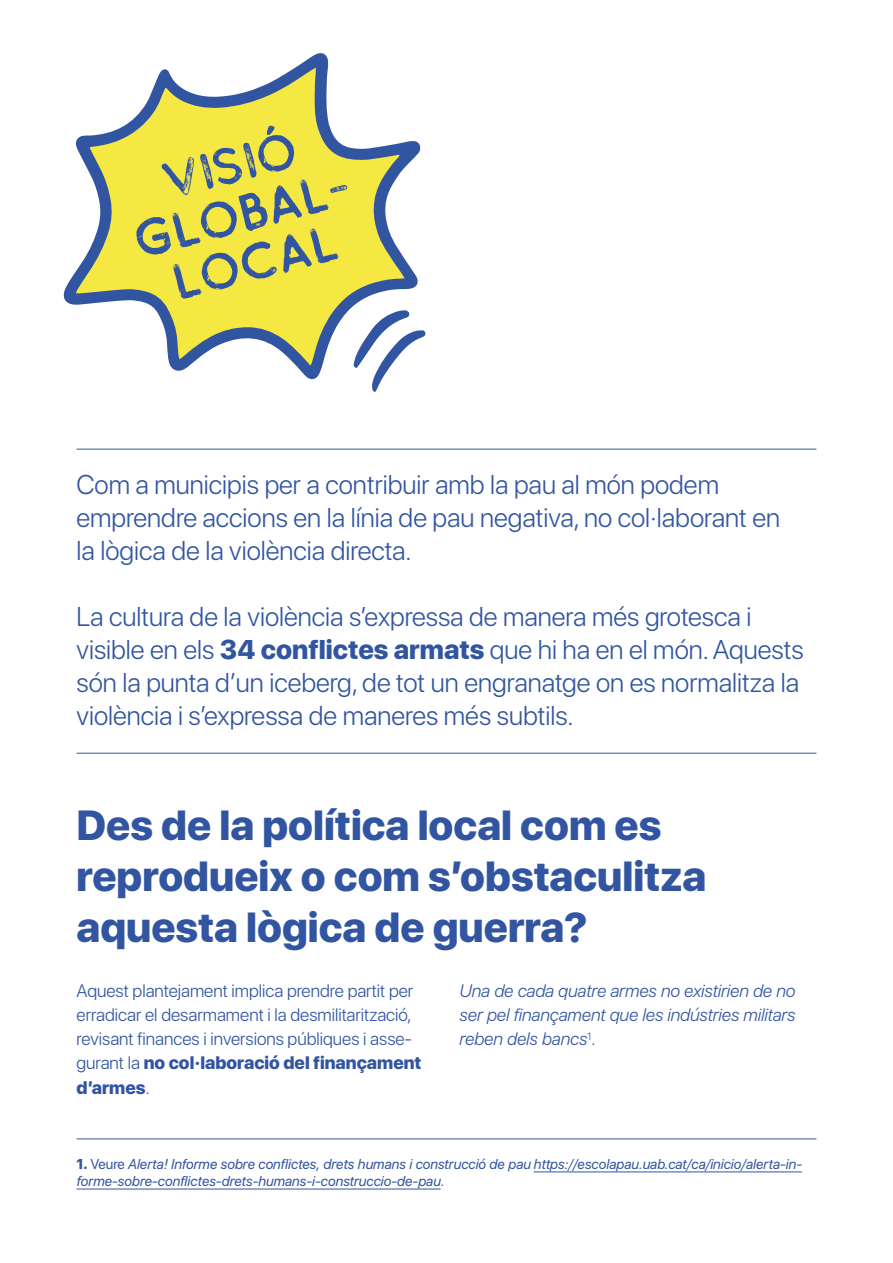
<style>
.page{position:relative;width:893px;height:1263px;background:#fff}
.page>*{position:absolute;margin:0;border:0;box-sizing:border-box;transform-origin:0 0}
.t1{font:51.15px "Buckwheat TC Sans Painted";color:#3255a1}
.t2{font:800 41.85px/51px "SF Pro Display";color:#3255a1}
.t3{font:300 27px/33px "SF Pro Display";color:#3255a1}
.t4{font:300 18px/24px "SF Pro Display";color:#3255a1}
.t5{font:italic 300 18px/24px "SF Pro Display";color:#3255a1;text-align:justify}
.t6{font:italic 14.25px/17.1px "SF Pro Display";color:#3255a1}
.s1{font-weight:800}
.s2{font-style:normal}
.s3{font-weight:800;font-style:normal}
</style>
<div class="page">
<svg style="left:63px;top:53px;width:358px;height:327px;fill:#f5e843"></svg>
<svg style="left:353px;top:310px;width:73px;height:82px"></svg>
<hr style="left:77px;top:449px;width:739px;height:1px;background:#3255a1">
<hr style="left:77px;top:753px;width:739px;height:1px;background:#3255a1">
<hr style="left:534px;top:1171px;width:268px;height:1px;background:#3255a1">
<hr style="left:77px;top:1188px;width:364px;height:1px;background:#3255a1">
<hr style="left:77px;top:1138px;width:739px;height:1px;background:#3255a1">
<p class="t1" style="left:155px;top:151px;width:140px;rotate:-14deg">VISIÓ</p>
<p class="t1" style="left:126px;top:209px;width:225px;rotate:-14deg">GLOBAL-</p>
<p class="t1" style="left:165px;top:251px;width:172px;rotate:-14deg">LOCAL</p>
<p class="t3" style="left:77px;top:469px;width:644px">Com a municipis per a contribuir amb la pau al món podem</p>
<p class="t3" style="left:77px;top:502px;width:705px">emprendre accions en la línia de pau negativa, no col·laborant en</p>
<p class="t3" style="left:77px;top:535px;width:337px">la lògica de la violència directa.</p>
<p class="t3" style="left:77px;top:601px;width:676px">La cultura de la violència s’expressa de manera més grotesca i</p>
<p class="t3" style="left:77px;top:634px;width:729px">visible en els <span class="s1">34 conflictes armats</span> que hi ha en el món. Aquests són la punta d’un iceberg, de tot un engranatge on es normalitza la violència i s’expressa de maneres més subtils.</p>
<p class="t2" style="left:77px;top:800px;width:586px">Des de la política local com es</p>
<p class="t2" style="left:77px;top:851px;width:631px">reprodueix o com s’obstaculitza aquesta lògica de guerra?</p>
<p class="t4" style="left:77px;top:979px;width:346px">Aquest plantejament implica prendre partit per erradicar el desarmament i la desmilitarització, revisant finances i inversions públiques i asse&shy;gurant la <span class="s1">no col·laboració del finançament d’armes</span>.</p>
<p class="t5" style="left:459px;top:980px;width:337px">Una de cada quatre armes no existirien de no ser pel finançament que les indústries militars reben dels bancs<sup>1</sup><span class="s2">.</span></p>
<p class="t6" style="left:77px;top:1156px;width:727px"><span class="s3">1.</span> <span class="s2">Veure</span> Alerta! Informe sobre conflictes, drets humans i construcció de pau https://escolapau.uab.cat/ca/inicio/alerta-in&shy;forme-sobre-conflictes-drets-humans-i-construccio-de-pau<span class="s2">.</span></p>
</div>
